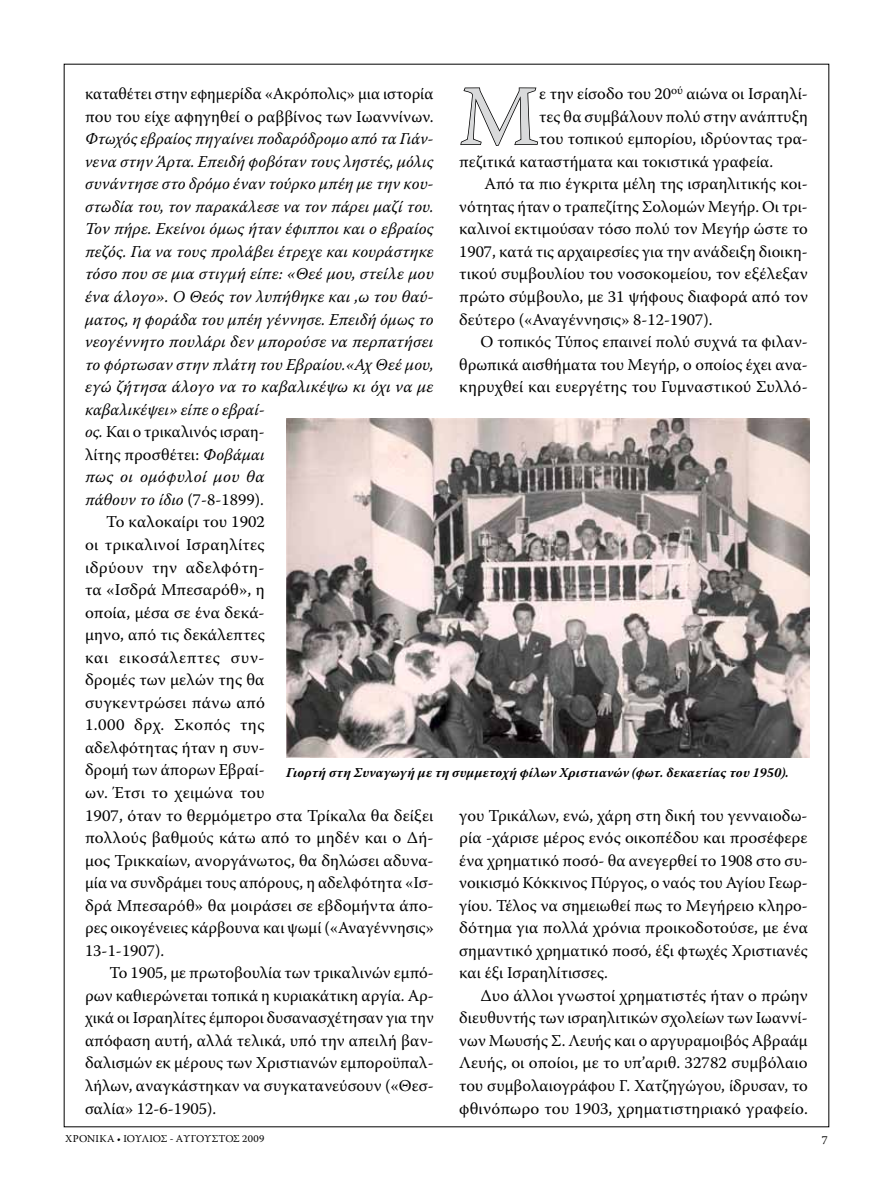
<style>
.page{position:relative;width:893px;height:1191px;background:#fff}
.page>*{position:absolute;margin:0;border:0;box-sizing:border-box;transform-origin:0 0}
.t1{font:84.9px "Warnock Pro";color:#d9dadb}
.t2{font:16.5px/22.5px "Warnock Pro";color:#000;text-align:justify}
.t3{font:italic 16.5px "Warnock Pro";color:#000}
.t4{font:16.5px "Warnock Pro";letter-spacing:.025em;color:#000}
.t5{font:16.5px "Warnock Pro";letter-spacing:.035em;color:#000}
.t6{font:16.5px "Warnock Pro";letter-spacing:.03em;color:#000}
.t7{font:italic 700 13.5px "Warnock Pro";letter-spacing:.015em;color:#000}
.t8{font:12px "Warnock Pro";color:#000}
.t9{font:10.5px "Warnock Pro";letter-spacing:.005em;color:#000}
.s1{font-style:italic}
.s2{font-style:normal}
</style>
<div class="page">
<svg style="left:460px;top:87px;width:78px;height:59px"></svg>
<img style="left:286px;top:418px;width:523px;height:339px">
<h1 class="t1" style="left:459px;top:65px;width:81px">Μ</h1>
<p class="t2" style="left:539px;top:82px;width:270px">ε την είσοδο του 20<sup>ού</sup> αιώνα οι Ισραηλί-</p>
<p class="t2" style="left:85px;top:82px;width:350px">καταθέτει στην εφημερίδα «Ακρόπολις» μια ιστορία που του είχε αφηγηθεί ο ραββίνος των Ιωαννίνων.</p>
<p class="t3" style="left:85px;top:129px;width:350px">Φτωχός εβραίος πηγαίνει ποδαρόδρομο από τα Γιάν-</p>
<p class="t3" style="left:85px;top:151px;width:350px">νενα στην Άρτα. Επειδή φοβόταν τους ληστές, μόλις</p>
<p class="t3" style="left:85px;top:174px;width:350px">συνάντησε στο δρόμο έναν τούρκο μπέη με την κου-</p>
<p class="t3" style="left:85px;top:196px;width:350px">στωδία του, τον παρακάλεσε να τον πάρει μαζί του.</p>
<p class="t3" style="left:85px;top:219px;width:350px">Τον πήρε. Εκείνοι όμως ήταν έφιπποι και ο εβραίος</p>
<p class="t3" style="left:85px;top:241px;width:350px">πεζός. Για να τους προλάβει έτρεχε και κουράστηκε</p>
<p class="t3" style="left:85px;top:264px;width:350px">τόσο που σε μια στιγμή είπε: «Θεέ μου, στείλε μου</p>
<p class="t3" style="left:85px;top:287px;width:350px">ένα άλογο». Ο Θεός τον λυπήθηκε και ,ω του θαύ-</p>
<p class="t3" style="left:85px;top:309px;width:350px">ματος, η φοράδα του μπέη γέννησε. Επειδή όμως το</p>
<p class="t3" style="left:85px;top:332px;width:350px">νεογέννητο πουλάρι δεν μπορούσε να περπατήσει</p>
<p class="t3" style="left:85px;top:354px;width:350px">το φόρτωσαν στην πλάτη του Εβραίου.«Αχ Θεέ μου,</p>
<p class="t3" style="left:85px;top:377px;width:350px">εγώ ζήτησα άλογο να το καβαλικέψω κι όχι να με</p>
<p class="t3" style="left:85px;top:399px;width:181px">καβαλικέψει» είπε ο εβραί-</p>
<p class="t2" style="left:85px;top:420px;width:181px"><span class="s1">ος.</span> Και ο τρικαλινός ισραη-</p>
<p class="t2" style="left:85px;top:443px;width:181px">λίτης προσθέτει: <span class="s1">Φοβάμαι</span></p>
<p class="t3" style="left:85px;top:467px;width:181px">πως οι ομόφυλοί μου θα</p>
<p class="t3" style="left:85px;top:489px;width:180px">πάθουν το ίδιο <span class="s2">(7-8-1899).</span></p>
<p class="t2" style="left:106px;top:510px;width:160px">Το καλοκαίρι του 1902</p>
<p class="t2" style="left:85px;top:533px;width:181px">οι τρικαλινοί Ισραηλίτες</p>
<p class="t4" style="left:85px;top:557px;width:181px">ιδρύουν την αδελφότη-</p>
<p class="t2" style="left:85px;top:578px;width:181px">τα «Ισδρά Μπεσαρόθ», η</p>
<p class="t2" style="left:85px;top:600px;width:181px">οποία, μέσα σε ένα δεκά-</p>
<p class="t2" style="left:85px;top:623px;width:181px">μηνο, από τις δεκάλεπτες</p>
<p class="t5" style="left:85px;top:647px;width:181px">και εικοσάλεπτες συν-</p>
<p class="t2" style="left:85px;top:668px;width:181px">δρομές των μελών της θα</p>
<p class="t4" style="left:85px;top:692px;width:181px">συγκεντρώσει πάνω από</p>
<p class="t6" style="left:85px;top:715px;width:181px">1.000 δρχ. Σκοπός της</p>
<p class="t2" style="left:85px;top:736px;width:181px">αδελφότητας ήταν η συν-</p>
<p class="t2" style="left:85px;top:758px;width:181px">δρομή των άπορων Εβραί-</p>
<p class="t2" style="left:85px;top:781px;width:181px">ων. Έτσι το χειμώνα του</p>
<p class="t2" style="left:85px;top:803px;width:350px">1907, όταν το θερμόμετρο στα Τρίκαλα θα δείξει</p>
<p class="t2" style="left:85px;top:826px;width:350px">πολλούς βαθμούς κάτω από το μηδέν και ο Δή-</p>
<p class="t2" style="left:85px;top:848px;width:350px">μος Τρικκαίων, ανοργάνωτος, θα δηλώσει αδυνα-</p>
<p class="t2" style="left:85px;top:871px;width:350px">μία να συνδράμει τους απόρους, η αδελφότητα «Ισ-</p>
<p class="t2" style="left:85px;top:893px;width:350px">δρά Μπεσαρόθ» θα μοιράσει σε εβδομήντα άπο-</p>
<p class="t2" style="left:85px;top:916px;width:350px">ρες οικογένειες κάρβουνα και ψωμί («Αναγέννησις»</p>
<p class="t2" style="left:85px;top:938px;width:81px">13-1-1907).</p>
<p class="t2" style="left:109px;top:961px;width:326px">Το 1905, με πρωτοβουλία των τρικαλινών εμπό-</p>
<p class="t2" style="left:85px;top:984px;width:350px">ρων καθιερώνεται τοπικά η κυριακάτικη αργία. Αρ-</p>
<p class="t2" style="left:85px;top:1006px;width:350px">χικά οι Ισραηλίτες έμποροι δυσανασχέτησαν για την</p>
<p class="t2" style="left:85px;top:1029px;width:350px">απόφαση αυτή, αλλά τελικά, υπό την απειλή βαν-</p>
<p class="t2" style="left:85px;top:1051px;width:350px">δαλισμών εκ μέρους των Χριστιανών εμποροϋπαλ-</p>
<p class="t2" style="left:85px;top:1074px;width:350px">λήλων, αναγκάστηκαν να συγκατανεύσουν («Θεσ-</p>
<p class="t2" style="left:85px;top:1096px;width:133px">σαλία» 12-6-1905).</p>
<p class="t2" style="left:539px;top:105px;width:270px">τες θα συμβάλουν πολύ στην ανάπτυξη</p>
<p class="t2" style="left:539px;top:127px;width:270px">του τοπικού εμπορίου, ιδρύοντας τρα-</p>
<p class="t2" style="left:459px;top:150px;width:315px">πεζιτικά καταστήματα και τοκιστικά γραφεία.</p>
<p class="t2" style="left:485px;top:172px;width:325px">Από τα πιο έγκριτα μέλη της ισραηλιτικής κοι-</p>
<p class="t2" style="left:459px;top:195px;width:350px">νότητας ήταν ο τραπεζίτης Σολομών Μεγήρ. Οι τρι-</p>
<p class="t2" style="left:459px;top:217px;width:350px">καλινοί εκτιμούσαν τόσο πολύ τον Μεγήρ ώστε το</p>
<p class="t2" style="left:459px;top:240px;width:350px">1907, κατά τις αρχαιρεσίες για την ανάδειξη διοικη-</p>
<p class="t2" style="left:459px;top:262px;width:350px">τικού συμβουλίου του νοσοκομείου, τον εξέλεξαν</p>
<p class="t2" style="left:459px;top:285px;width:350px">πρώτο σύμβουλο, με 31 ψήφους διαφορά από τον</p>
<p class="t2" style="left:459px;top:307px;width:255px">δεύτερο («Αναγέννησις» 8-12-1907).</p>
<p class="t2" style="left:480px;top:330px;width:329px">Ο τοπικός Τύπος επαινεί πολύ συχνά τα φιλαν-</p>
<p class="t2" style="left:459px;top:353px;width:350px">θρωπικά αισθήματα του Μεγήρ, ο οποίος έχει ανα-</p>
<p class="t2" style="left:459px;top:375px;width:350px">κηρυχθεί και ευεργέτης του Γυμναστικού Συλλό-</p>
<p class="t7" style="left:286px;top:764px;width:504px">Γιορτή στη Συναγωγή με τη συμμετοχή φίλων Χριστιανών (φωτ. δεκαετίας του 1950).</p>
<p class="t2" style="left:459px;top:803px;width:350px">γου Τρικάλων, ενώ, χάρη στη δική του γενναιοδω&shy;ρία -χάρισε μέρος ενός οικοπέδου και προσέφερε ένα χρηματικό ποσό- θα ανεγερθεί το 1908 στο συ&shy;νοικισμό Κόκκινος Πύργος, ο ναός του Αγίου Γεωρ&shy;γίου. Τέλος να σημειωθεί πως το Μεγήρειο κληρο&shy;δότημα για πολλά χρόνια προικοδοτούσε, με ένα σημαντικό χρηματικό ποσό, έξι φτωχές Χριστιανές και έξι Ισραηλίτισσες.</p>
<p class="t2" style="left:459px;top:984px;width:350px;text-indent:21px">Δυο άλλοι γνωστοί χρηματιστές ήταν ο πρώην διευθυντής των ισραηλιτικών σχολείων των Ιωαννί&shy;νων Μωυσής Σ. Λευής και ο αργυραμοιβός Αβραάμ Λευής, οι οποίοι, με το υπ’αριθ. 32782 συμβόλαιο του συμβολαιογράφου Γ. Χατζηγώγου, ίδρυσαν, το φθινόπωρο του 1903, χρηματιστηριακό γραφείο.</p>
<p class="t9" style="left:65px;top:1132px;width:201px">ΧΡΟΝΙΚΑ • ΙΟΥΛΙΟΣ - ΑΥΓΟΥΣΤΟΣ 2009</p>
<p class="t8" style="left:822px;top:1132px;width:8px">7</p>
</div>
